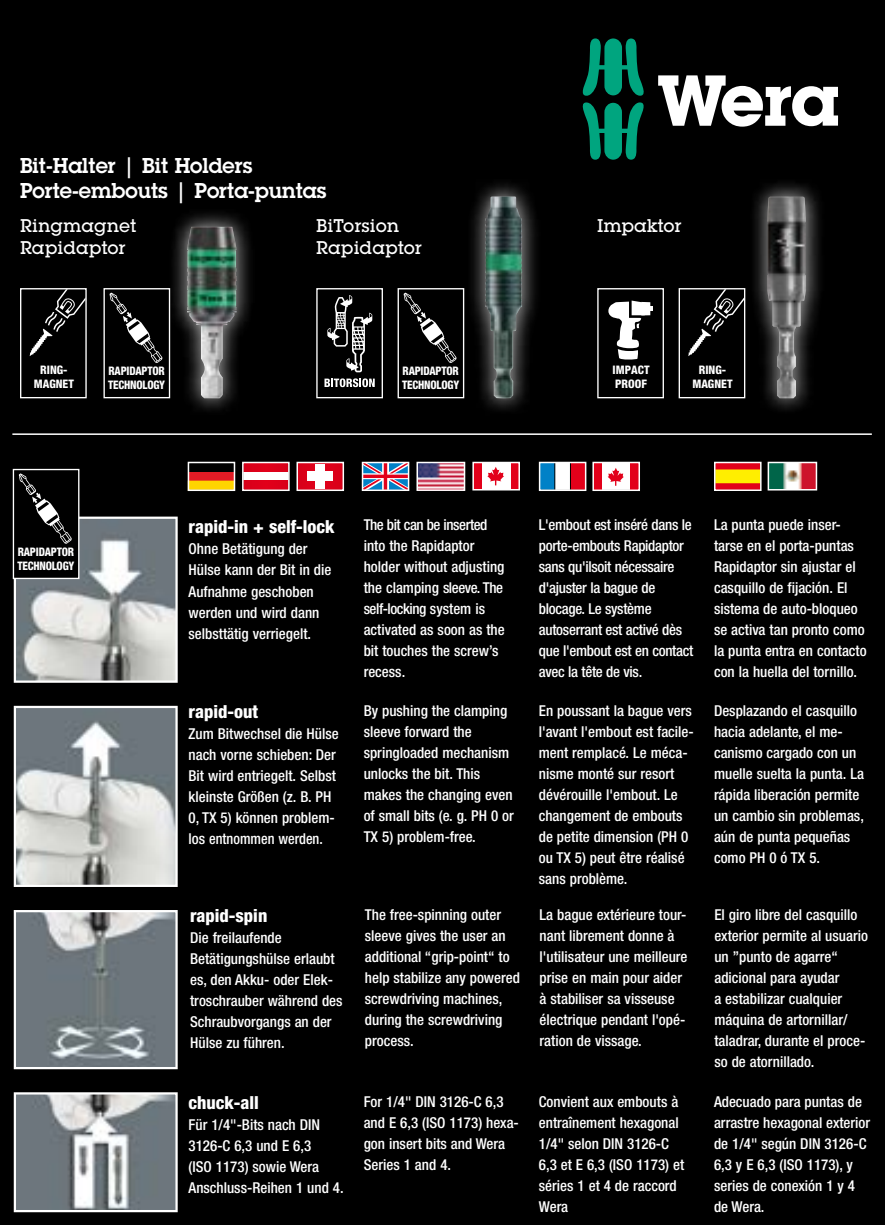
<style>
.page{position:relative;width:885px;height:1225px;background:#fff}
.page>*{position:absolute;margin:0;border:0;box-sizing:border-box;transform-origin:0 0}
.t1{font:600 21px/25.2px "Lubalin Graph Std";color:#fff}
.t2{font:500 18px/21.6px "Lubalin Graph Std";color:#fff}
.t3{font:800 condensed 18px "Helvetica Neue LT Std";color:#fff}
.t4{font:500 condensed 15px/21px "Helvetica Neue LT Std";color:#fff}
.t5{font:500 condensed 15px/21px "Helvetica Neue LT Std";letter-spacing:-.02em;color:#fff}
.t6{font:800 condensed 11.7px/13.8px "Helvetica Neue LT Std";letter-spacing:-.02em;color:#fff;scale:.93 1}
.t7{font:800 condensed 11.7px/13.8px "Helvetica Neue LT Std";color:#fff;text-align:center}
</style>
<div class="page">
<div style="left:0;top:0;width:884px;height:1225px;background:#000"></div>
<hr style="left:12px;top:433px;width:859px;height:2px;background:#fff">
<div style="left:539px;top:462px;width:46px;height:28px;background:#fff"></div>
<div style="left:539px;top:462px;width:15px;height:28px;background:#0081c7"></div>
<div style="left:570px;top:462px;width:15px;height:28px;background:#e2001a"></div>
<div style="left:570px;top:462px;width:15px;height:28px;border:1px solid #000"></div>
<div style="left:539px;top:462px;width:47px;height:29px;border:2px solid #fff"></div>
<div style="left:593px;top:462px;width:46px;height:28px;background:#fff"></div>
<div style="left:630px;top:462px;width:9px;height:28px;background:#e2001a"></div>
<div style="left:593px;top:462px;width:9px;height:28px;background:#e2001a"></div>
<svg style="left:607px;top:468px;width:17px;height:18px"></svg>
<div style="left:592px;top:462px;width:48px;height:29px;border:2px solid #fff"></div>
<div style="left:714px;top:462px;width:46px;height:28px;background:#fe0"></div>
<div style="left:714px;top:462px;width:46px;height:7px;background:#e2001a"></div>
<div style="left:714px;top:483px;width:46px;height:7px;background:#e2001a"></div>
<div style="left:714px;top:462px;width:47px;height:29px;border:2px solid #fff"></div>
<img style="left:770px;top:465px;width:44px;height:22px">
<div style="left:767px;top:462px;width:50px;height:28px;border:2px solid #fff"></div>
<svg style="left:365px;top:465px;width:41px;height:23px"></svg>
<div style="left:362px;top:462px;width:47px;height:29px;border:2px solid #fff"></div>
<img style="left:419px;top:465px;width:43px;height:23px">
<div style="left:416px;top:462px;width:49px;height:29px;border:2px solid #fff"></div>
<div style="left:473px;top:462px;width:46px;height:28px;background:#fff"></div>
<div style="left:511px;top:462px;width:8px;height:28px;background:#e2001a"></div>
<div style="left:473px;top:462px;width:8px;height:28px;background:#e2001a"></div>
<svg style="left:487px;top:467px;width:17px;height:18px"></svg>
<div style="left:472px;top:462px;width:48px;height:28px;border:2px solid #fff"></div>
<div style="left:188px;top:462px;width:46px;height:28px;background:#e21b25"></div>
<div style="left:188px;top:462px;width:46px;height:10px;background:#000"></div>
<div style="left:188px;top:481px;width:46px;height:9px;background:#ffd400"></div>
<div style="left:188px;top:462px;width:47px;height:29px;border:2px solid #fff"></div>
<svg style="left:245px;top:471px;width:41px;height:10px"></svg>
<div style="left:243px;top:462px;width:46px;height:9px;background:#dd001a"></div>
<div style="left:243px;top:481px;width:46px;height:9px;background:#dd001a"></div>
<div style="left:242px;top:462px;width:47px;height:29px;border:2px solid #fff"></div>
<svg style="left:299px;top:465px;width:42px;height:23px"></svg>
<div style="left:307px;top:471px;width:25px;height:9px;background:#fff"></div>
<div style="left:315px;top:464px;width:9px;height:25px;background:#fff"></div>
<div style="left:296px;top:462px;width:48px;height:29px;border:2px solid #fff"></div>
<img style="left:17px;top:519px;width:158px;height:161px">
<div style="left:14px;top:516px;width:164px;height:167px;border:2px solid #fff"></div>
<img style="left:17px;top:709px;width:158px;height:175px">
<div style="left:14px;top:706px;width:164px;height:181px;border:2px solid #fff"></div>
<img style="left:17px;top:913px;width:158px;height:153px">
<div style="left:14px;top:910px;width:164px;height:159px;border:2px solid #fff"></div>
<img style="left:17px;top:1095px;width:158px;height:114px">
<div style="left:14px;top:1092px;width:164px;height:120px;border:2px solid #fff"></div>
<div style="left:13px;top:469px;width:66px;height:109px;background:#000"></div>
<div style="left:13px;top:469px;width:66px;height:110px;border:1px solid #fff"></div>
<svg style="left:19px;top:473px;width:53px;height:71px"></svg>
<div style="left:103px;top:288px;width:67px;height:110px;border:1px solid #fff"></div>
<svg style="left:109px;top:293px;width:53px;height:70px"></svg>
<div style="left:397px;top:288px;width:67px;height:110px;border:1px solid #fff"></div>
<svg style="left:403px;top:293px;width:53px;height:70px"></svg>
<div style="left:466px;top:179px;width:74px;height:236px;background:#fff;opacity:.75"></div>
<img style="left:485px;top:196px;width:37px;height:202px">
<div style="left:747px;top:179px;width:77px;height:236px;background:#fff;opacity:.75"></div>
<img style="left:767px;top:196px;width:39px;height:202px">
<div style="left:169px;top:209px;width:86px;height:207px;background:#fff;opacity:.75"></div>
<img style="left:187px;top:227px;width:49px;height:171px">
<div style="left:597px;top:288px;width:67px;height:110px;border:1px solid #fff"></div>
<svg style="left:608px;top:300px;width:45px;height:60px"></svg>
<div style="left:316px;top:288px;width:67px;height:110px;border:1px solid #fff"></div>
<svg style="left:324px;top:378px;width:50px;height:9px"></svg>
<svg style="left:327px;top:295px;width:45px;height:77px"></svg>
<div style="left:20px;top:288px;width:67px;height:110px;border:1px solid #fff"></div>
<svg style="left:30px;top:289px;width:56px;height:67px"></svg>
<div style="left:678px;top:288px;width:67px;height:110px;border:1px solid #fff"></div>
<svg style="left:688px;top:289px;width:56px;height:67px"></svg>
<svg style="left:582px;top:38px;width:62px;height:122px"></svg>
<svg style="left:658px;top:75px;width:180px;height:52px"></svg>
<h1 class="t1" style="left:20px;top:152px;width:308px">Bit-Halter | Bit Holders<br>Porte-embouts | Porta-puntas</h1>
<p class="t2" style="left:20px;top:215px;width:118px">Ringmagnet</p>
<p class="t2" style="left:597px;top:215px;width:86px">Impaktor</p>
<p class="t2" style="left:20px;top:236px;width:107px">Rapidaptor</p>
<p class="t2" style="left:316px;top:215px;width:107px">BiTorsion<br>Rapidaptor</p>
<p class="t7" style="left:34px;top:363px;width:42px">RING-<br>MAGNET</p>
<p class="t7" style="left:692px;top:363px;width:42px">RING-<br>MAGNET</p>
<p class="t6" style="left:108px;top:364px;width:63px">RAPIDAPTOR<br>TECHNOLOGY</p>
<p class="t6" style="left:402px;top:364px;width:63px">RAPIDAPTOR<br>TECHNOLOGY</p>
<p class="t7" style="left:612px;top:363px;width:38px;text-align:left">IMPACT<br>PROOF</p>
<p class="t6" style="left:17px;top:545px;width:63px">RAPIDAPTOR<br>TECHNOLOGY</p>
<p class="t3" style="left:188px;top:516px;width:147px">rapid-in + self-lock</p>
<p class="t4" style="left:188px;top:538px;width:144px">Ohne Betätigung der<br>Hülse kann der Bit in die<br>Aufnahme geschoben werden und wird dann selbsttätig verriegelt.</p>
<p class="t3" style="left:188px;top:700px;width:71px">rapid-out</p>
<p class="t4" style="left:188px;top:723px;width:152px">Zum Bitwechsel die Hülse nach vorne schieben: Der<br>Bit wird entriegelt. Selbst kleinste Größen (z. B. PH<br>0, TX 5) können problem&shy;los entnommen werden.</p>
<p class="t3" style="left:190px;top:904px;width:79px">rapid-spin</p>
<p class="t4" style="left:190px;top:927px;width:154px">Die freilaufende<br>Betätigungshülse erlaubt es, den Akku- oder Elek&shy;troschrauber während des<br>Schraubvorgangs an der<br>Hülse zu führen.</p>
<p class="t3" style="left:188px;top:1091px;width:72px">chuck-all</p>
<p class="t4" style="left:188px;top:1114px;width:157px">Für 1/4"-Bits nach DIN<br>3126-C 6,3 und E 6,3<br>(ISO 1173) sowie Wera<br>Anschluss-Reihen 1 und 4.</p>
<p class="t4" style="left:363px;top:514px;width:142px">The bit can be inserted into the Rapidaptor holder without adjusting the clamping sleeve. The self-locking system is activated as soon as the bit touches the screw’s recess.</p>
<p class="t5" style="left:539px;top:514px;width:156px">L'embout est inséré dans le porte-embouts Rapidaptor sans qu'ilsoit nécessaire d'ajuster la bague de blocage. Le système autoserrant est activé dès que l'embout est en contact avec la tête de vis.</p>
<p class="t4" style="left:714px;top:514px;width:154px">La punta puede inser&shy;tarse en el porta-puntas<br>Rapidaptor sin ajustar el casquillo de fijación. El sistema de auto-bloqueo se activa tan pronto como la punta entra en contacto con la huella del tornillo.</p>
<p class="t4" style="left:363px;top:700px;width:152px">By pushing the clamping sleeve forward the springloaded mechanism unlocks the bit. This makes the changing even of small bits (e. g. PH 0 or<br>TX 5) problem-free.</p>
<p class="t4" style="left:539px;top:700px;width:156px">En poussant la bague vers l'avant l'embout est facile&shy;ment remplacé. Le méca&shy;nisme monté sur resort dévérouille l'embout. Le changement de embouts de petite dimension (PH 0 ou TX 5) peut être réalisé sans problème.</p>
<p class="t4" style="left:714px;top:700px;width:151px">Desplazando el casquillo hacia adelante, el me&shy;canismo cargado con un muelle suelta la punta. La rápida liberación permite un cambio sin problemas, aún de punta pequeñas como PH 0 ó TX 5.</p>
<p class="t4" style="left:365px;top:904px;width:156px">The free-spinning outer sleeve gives the user an additional “grip-point“ to help stabilize any powered screwdriving machines, during the screwdriving process.</p>
<p class="t4" style="left:539px;top:904px;width:149px">La bague extérieure tour&shy;nant librement donne à l'utilisateur une meilleure prise en main pour aider à stabiliser sa visseuse électrique pendant l'opé&shy;ration de vissage.</p>
<p class="t4" style="left:714px;top:904px;width:155px">El giro libre del casquillo exterior permite al usuario un ”punto de agarre“ adicional para ayudar<br>a estabilizar cualquier máquina de artornillar/ taladrar, durante el proce&shy;so de atornillado.</p>
<p class="t4" style="left:363px;top:1091px;width:157px">For 1/4" DIN 3126-C 6,3 and E 6,3 (ISO 1173) hexa&shy;gon insert bits and Wera<br>Series 1 and 4.</p>
<p class="t4" style="left:539px;top:1091px;width:147px">Convient aux embouts à entraînement hexagonal<br>1/4" selon DIN 3126-C<br>6,3 et E 6,3 (ISO 1173) et séries 1 et 4 de raccord<br>Wera</p>
<p class="t4" style="left:714px;top:1091px;width:158px">Adecuado para puntas de arrastre hexagonal exterior de 1/4" según DIN 3126-C<br>6,3 y E 6,3 (ISO 1173), y series de conexión 1 y 4 de Wera.</p>
</div>
